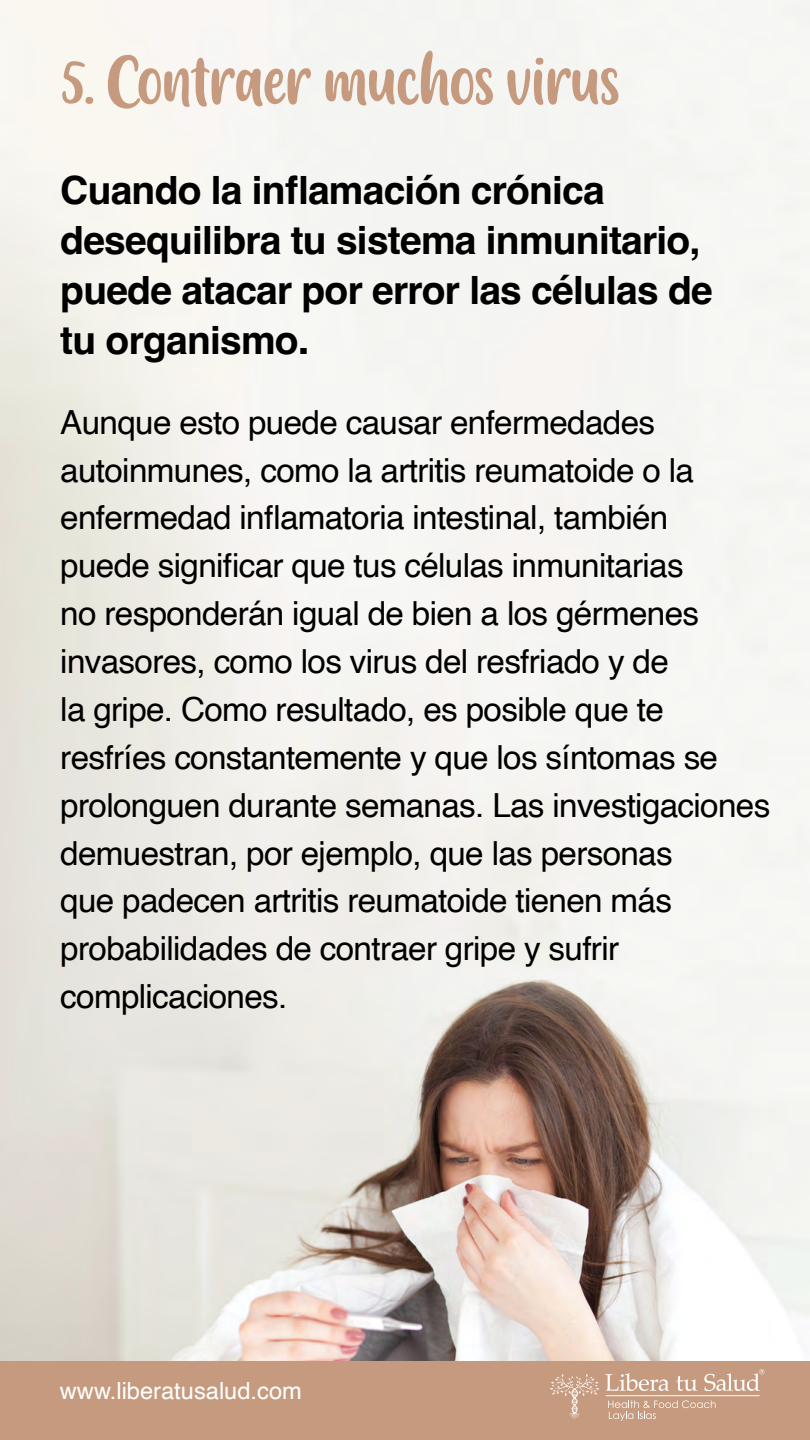
<style>
.page{position:relative;width:810px;height:1440px;background:#fff}
.page>*{position:absolute;margin:0;border:0;box-sizing:border-box;transform-origin:0 0}
.t1{font:71.55px "Friendly Schoolmates";letter-spacing:-.02em;color:#c69a7e}
.t2{font:700 39px/50.2px "Helvetica";letter-spacing:-.02em;color:#000}
.t3{font:33.22px/47.8px "Helvetica";letter-spacing:-.02em;color:#000}
.t4{font:23.7px "Helvetica";color:#fff}
.s1{font-size:42.75px}
</style>
<div class="page">
<img style="left:0;top:0;width:810px;height:1361px">
<div style="left:0;top:1361px;width:810px;height:79px;background:#c69a7e"></div>
<svg style="left:608px;top:1400px;width:108px;height:21px"></svg>
<svg style="left:605px;top:1373px;width:64px;height:18px"></svg>
<svg style="left:676px;top:1376px;width:21px;height:15px"></svg>
<svg style="left:550px;top:1374px;width:49px;height:45px"></svg>
<hr style="left:606px;top:1395px;width:153px;height:1px;background:#fff">
<svg style="left:704px;top:1369px;width:60px;height:22px"></svg>
<h1 class="t1" style="left:60px;top:42px;width:561px">5. Contraer muchos virus</h1>
<p class="t2" style="left:60px;top:169px;width:654px">Cuando la inflamación crónica desequilibra tu sistema inmunitario, puede atacar por error las células de tu organismo<span class="s1">.</span></p>
<p class="t3" style="left:60px;top:399px;width:712px">Aunque esto puede causar enfermedades autoinmunes, como la artritis reumatoide o la enfermedad inflamatoria intestinal, también<br>puede significar que tus células inmunitarias<br>no responderán igual de bien a los gérmenes invasores, como los virus del resfriado y de<br>la gripe. Como resultado, es posible que te resfríes constantemente y que los síntomas se prolonguen durante semanas. Las investigaciones demuestran, por ejemplo, que las personas<br>que padecen artritis reumatoide tienen más probabilidades de contraer gripe y sufrir complicaciones.</p>
<p class="t4" style="left:60px;top:1373px;width:244px">www.liberatusalud.com</p>
</div>
